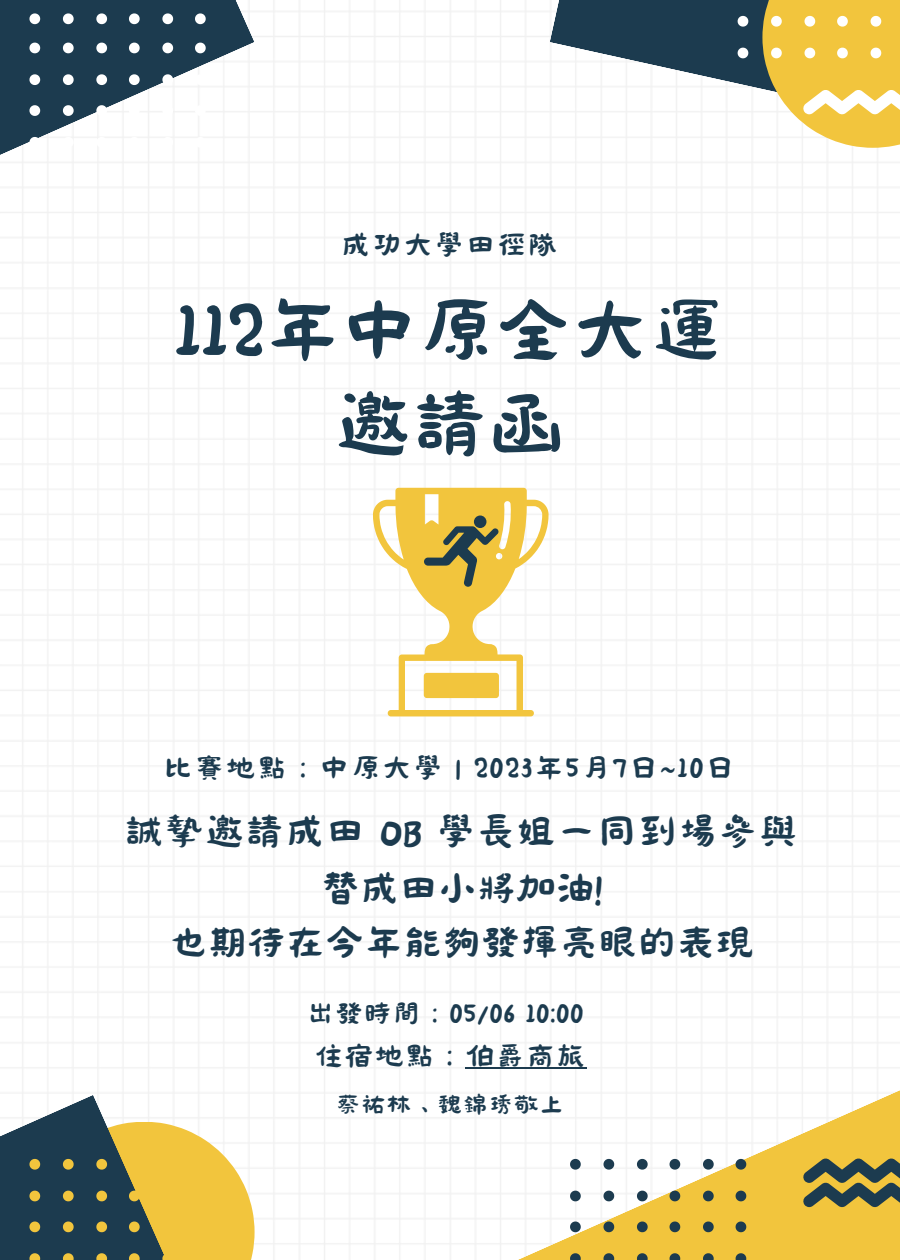
<style>
.page{position:relative;width:900px;height:1260px;background:#fff}
.page>*{position:absolute;margin:0;border:0;box-sizing:border-box;transform-origin:0 0}
.t1{font:78.75px "Canva Li";color:#1c3b4f}
.t2{font:40px "Canva Li";color:#1c3b4f}
.t3{font:40px "Canva Li";letter-spacing:.03em;color:#1c3b4f}
.t4{font:29.75px "Canva Li";letter-spacing:.07em;color:#1c3b4f}
.t5{font:29.75px "Canva Li";letter-spacing:.04em;color:#1c3b4f}
.t6{font:28px "Canva Li";letter-spacing:.04em;color:#1c3b4f}
.t7{font:25px "Canva Li";letter-spacing:.04em;color:#1c3b4f}
</style>
<div class="page">
<svg style="left:0;top:0;width:255px;height:241px"></svg>
<svg style="left:550px;top:0;width:212px;height:148px"></svg>
<svg style="left:206px;top:1122px;width:49px;height:138px;fill:#f2c53d"></svg>
<svg style="left:397px;top:1059px;width:503px;height:201px"></svg>
<svg style="left:30px;top:13px;width:10px;height:11px"></svg>
<svg style="left:63px;top:13px;width:11px;height:11px"></svg>
<svg style="left:96px;top:13px;width:11px;height:11px"></svg>
<svg style="left:129px;top:13px;width:11px;height:11px"></svg>
<svg style="left:162px;top:13px;width:11px;height:11px"></svg>
<svg style="left:195px;top:13px;width:11px;height:11px"></svg>
<svg style="left:30px;top:137px;width:10px;height:11px"></svg>
<svg style="left:63px;top:137px;width:11px;height:11px"></svg>
<svg style="left:96px;top:137px;width:11px;height:11px"></svg>
<svg style="left:129px;top:137px;width:11px;height:11px"></svg>
<svg style="left:162px;top:137px;width:11px;height:11px"></svg>
<svg style="left:195px;top:137px;width:11px;height:11px"></svg>
<svg style="left:30px;top:105px;width:10px;height:11px"></svg>
<svg style="left:63px;top:105px;width:11px;height:11px"></svg>
<svg style="left:96px;top:105px;width:11px;height:11px"></svg>
<svg style="left:129px;top:105px;width:11px;height:11px"></svg>
<svg style="left:162px;top:105px;width:11px;height:11px"></svg>
<svg style="left:195px;top:105px;width:11px;height:11px"></svg>
<svg style="left:30px;top:74px;width:10px;height:11px"></svg>
<svg style="left:63px;top:74px;width:11px;height:11px"></svg>
<svg style="left:96px;top:74px;width:11px;height:11px"></svg>
<svg style="left:129px;top:74px;width:11px;height:11px"></svg>
<svg style="left:162px;top:74px;width:11px;height:11px"></svg>
<svg style="left:195px;top:74px;width:11px;height:11px"></svg>
<svg style="left:30px;top:43px;width:10px;height:10px"></svg>
<svg style="left:63px;top:43px;width:11px;height:10px"></svg>
<svg style="left:96px;top:43px;width:11px;height:10px"></svg>
<svg style="left:129px;top:43px;width:11px;height:10px"></svg>
<svg style="left:162px;top:43px;width:11px;height:10px"></svg>
<svg style="left:195px;top:43px;width:11px;height:10px"></svg>
<svg style="left:762px;top:0;width:138px;height:148px;background:#eec959"></svg>
<svg style="left:0;top:1095px;width:206px;height:165px"></svg>
<svg style="left:738px;top:48px;width:10px;height:10px"></svg>
<svg style="left:771px;top:48px;width:11px;height:10px"></svg>
<svg style="left:805px;top:48px;width:10px;height:10px"></svg>
<svg style="left:837px;top:48px;width:11px;height:10px"></svg>
<svg style="left:871px;top:48px;width:10px;height:10px"></svg>
<svg style="left:738px;top:16px;width:10px;height:11px"></svg>
<svg style="left:771px;top:16px;width:11px;height:11px"></svg>
<svg style="left:805px;top:16px;width:10px;height:11px"></svg>
<svg style="left:837px;top:16px;width:11px;height:11px"></svg>
<svg style="left:871px;top:16px;width:10px;height:11px"></svg>
<svg style="left:803px;top:90px;width:97px;height:24px"></svg>
<svg style="left:570px;top:1253px;width:11px;height:7px"></svg>
<svg style="left:603px;top:1253px;width:11px;height:7px"></svg>
<svg style="left:637px;top:1253px;width:11px;height:7px"></svg>
<svg style="left:670px;top:1253px;width:10px;height:7px"></svg>
<svg style="left:703px;top:1253px;width:11px;height:7px"></svg>
<svg style="left:736px;top:1253px;width:10px;height:7px"></svg>
<svg style="left:570px;top:1222px;width:11px;height:10px"></svg>
<svg style="left:603px;top:1222px;width:11px;height:10px"></svg>
<svg style="left:637px;top:1222px;width:11px;height:10px"></svg>
<svg style="left:670px;top:1222px;width:10px;height:10px"></svg>
<svg style="left:703px;top:1222px;width:11px;height:10px"></svg>
<svg style="left:736px;top:1222px;width:10px;height:10px"></svg>
<svg style="left:570px;top:1191px;width:11px;height:10px"></svg>
<svg style="left:603px;top:1191px;width:11px;height:10px"></svg>
<svg style="left:637px;top:1191px;width:11px;height:10px"></svg>
<svg style="left:670px;top:1191px;width:10px;height:10px"></svg>
<svg style="left:703px;top:1191px;width:11px;height:10px"></svg>
<svg style="left:736px;top:1191px;width:10px;height:10px"></svg>
<svg style="left:570px;top:1159px;width:11px;height:11px"></svg>
<svg style="left:603px;top:1159px;width:11px;height:11px"></svg>
<svg style="left:637px;top:1159px;width:11px;height:11px"></svg>
<svg style="left:670px;top:1159px;width:10px;height:11px"></svg>
<svg style="left:703px;top:1159px;width:11px;height:11px"></svg>
<svg style="left:736px;top:1159px;width:10px;height:11px"></svg>
<svg style="left:803px;top:1159px;width:97px;height:48px;background:#737347"></svg>
<svg style="left:373px;top:488px;width:176px;height:228px"></svg>
<hr style="left:466px;top:1068px;width:121px;height:1px;background:#1c3b4f">
<p class="t4" style="left:341px;top:232px;width:218px">成功大學田徑隊</p>
<p class="t1" style="left:174px;top:296px;width:552px">112年中原全大運</p>
<p class="t1" style="left:335px;top:390px;width:232px">邀請函</p>
<p class="t4" style="left:164px;top:755px;width:572px">比賽地點：中原大學 | 2023年5月7日~10日</p>
<p class="t3" style="left:125px;top:815px;width:675px">誠摯邀請成田 OB 學長姐一同到場參與</p>
<p class="t2" style="left:321px;top:871px;width:283px">替成田小將加油!</p>
<p class="t2" style="left:169px;top:925px;width:587px">也期待在今年能夠發揮亮眼的表現</p>
<p class="t6" style="left:307px;top:1001px;width:278px">出發時間：05/06 10:00</p>
<p class="t5" style="left:314px;top:1043px;width:273px">住宿地點：伯爵商旅</p>
<p class="t7" style="left:336px;top:1094px;width:229px">蔡祐林、魏錦琇敬上</p>
</div>
